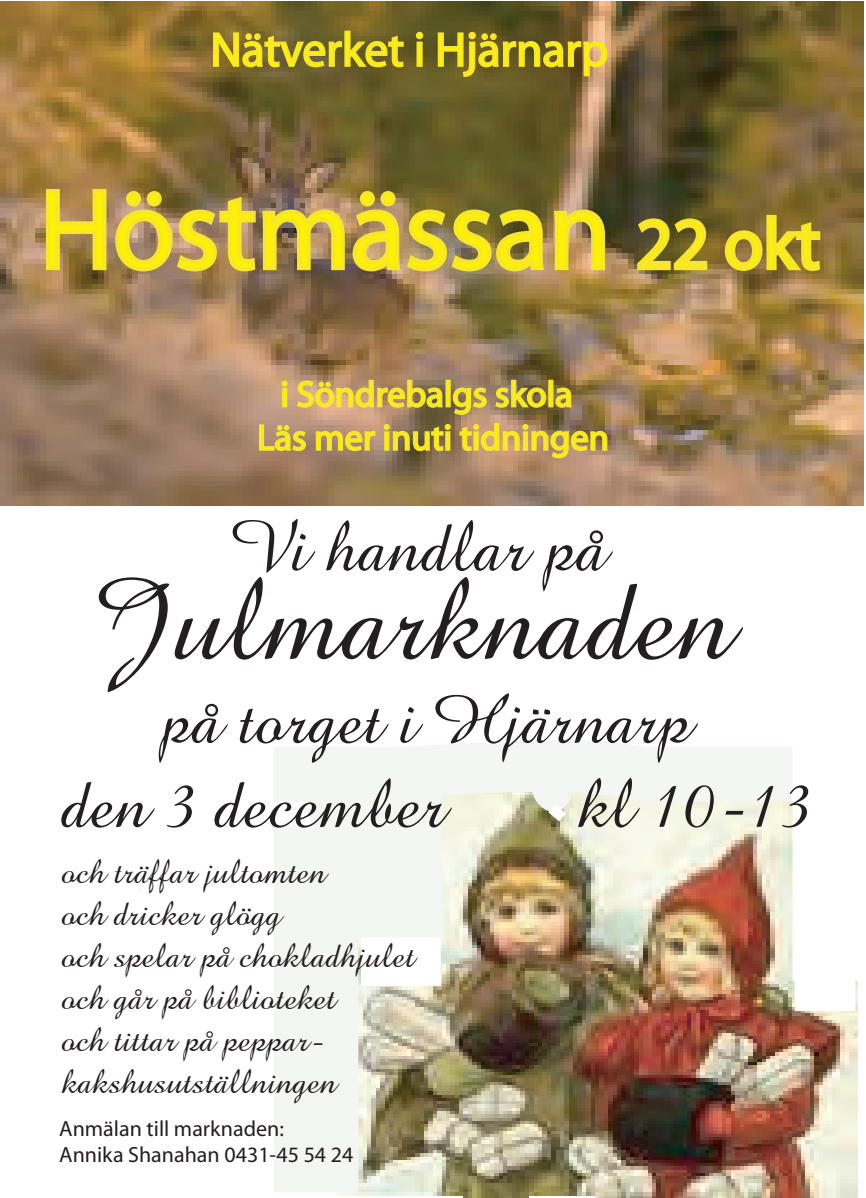
<style>
.page{position:relative;width:866px;height:1198px;background:#fff}
.page>*{position:absolute;margin:0;border:0;box-sizing:border-box;transform-origin:0 0}
.t1{font:117px "Amazone BT";color:#231f20}
.t2{font:114.4px "Myriad";color:#fff101}
.t3{font:72.2px "Amazone BT";color:#231f20}
.t4{font:70.2px/84.2px "Amazone BT";color:#231f20}
.t5{font:48.2px "Myriad";color:#fff101}
.t6{font:36.2px/43.4px "Myriad";color:#fff101;text-align:center}
.t7{font:35px/42.2px "Amazone BT";color:#231f20}
.t8{font:22px/26.4px "Myriad";color:#231f20}
.s1{font-size:72.2px}
</style>
<div class="page">
<img style="left:0;top:1px;width:863px;height:505px">
<img style="left:336px;top:981px;width:520px;height:217px">
<img style="left:274px;top:740px;width:570px;height:452px">
<div style="left:361px;top:937px;width:79px;height:49px;background:#fff"></div>
<div style="left:794px;top:974px;width:61px;height:37px;background:#fff"></div>
<svg style="left:548px;top:804px;width:17px;height:17px"></svg>
<div style="left:792px;top:735px;width:73px;height:246px;background:#fff"></div>
<h3 class="t5" style="left:210px;top:26px;width:399px">Nätverket i Hjärnarp</h3>
<h2 class="t2" style="left:39px;top:173px;width:781px">Höstmässan <span class="s1">22 okt</span></h2>
<p class="t6" style="left:257px;top:374px;width:353px">i Söndrebalgs skola<br>Läs mer inuti tidningen</p>
<h3 class="t3" style="left:227px;top:506px;width:381px">Vi handlar på</h3>
<h1 class="t1" style="left:89px;top:553px;width:644px">Julmarknaden</h1>
<h3 class="t4" style="left:62px;top:679px;width:630px;text-indent:99px">på torget i Hjärnarp den 3 december</h3>
<h3 class="t4" style="left:577px;top:763px;width:237px">kl 10-13</h3>
<p class="t7" style="left:62px;top:851px;width:354px">och träffar jultomten<br>och dricker glögg<br>och spelar på chokladhjulet och går på biblioteket<br>och tittar på peppar&shy;kakshusutställningen</p>
<p class="t8" style="left:59px;top:1116px;width:295px">Anmälan till marknaden:<br>Annika Shanahan 0431-45 54 24</p>
</div>
